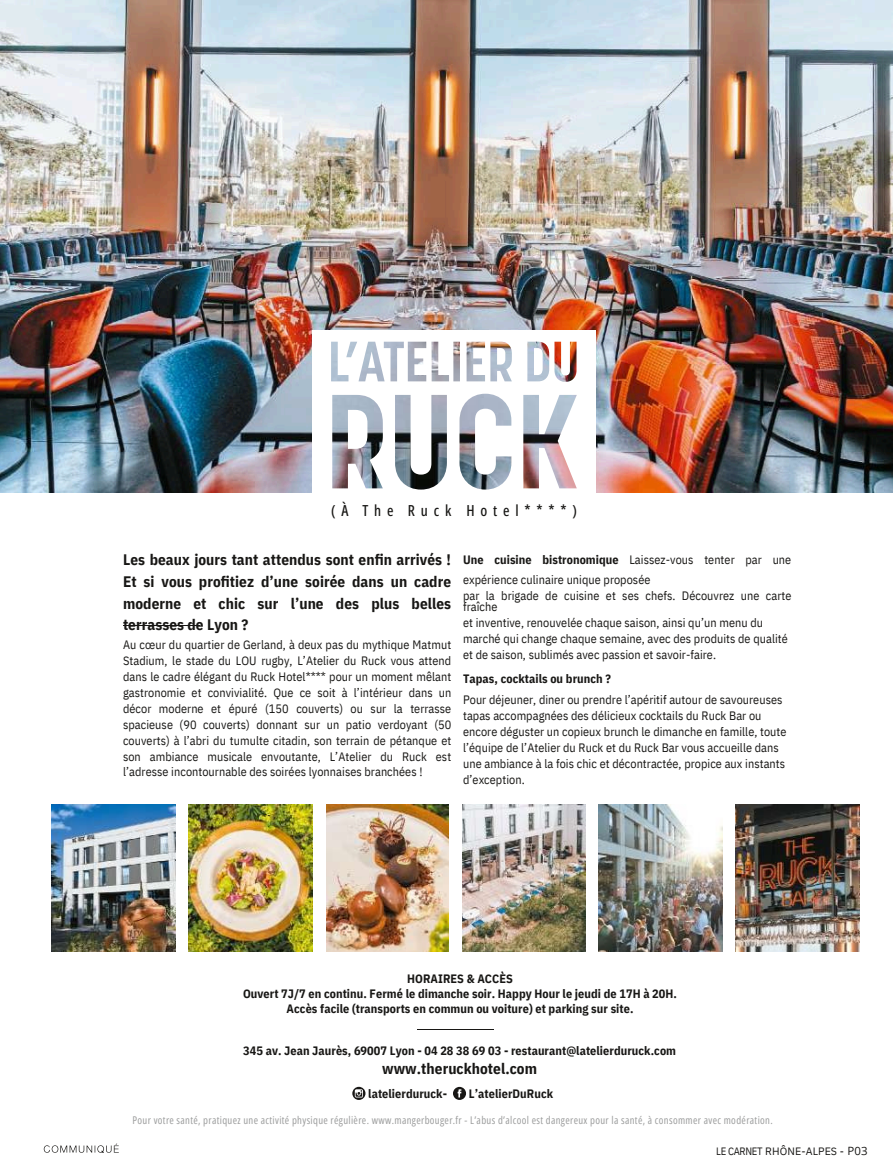
<style>
.page{position:relative;width:894px;height:1169px;background:#fff}
.page>*{position:absolute;margin:0;border:0;box-sizing:border-box;transform-origin:0 0}
.t1{font:700 15.15px/21.8px "IBM Plex Sans Cond";letter-spacing:.005em;color:#181715;text-align:justify}
.t2{font:500 15.15px "Open Sans Condensed";letter-spacing:.385em;color:#181715}
.t3{font:12.15px/15.9px "IBM Plex Sans Cond";letter-spacing:.005em;color:#181715}
.t4{font:700 12.15px/14.9px "IBM Plex Sans Cond";letter-spacing:.005em;color:#181715;text-align:center}
.t5{font:10.65px "Open Sans Condensed";letter-spacing:.035em;color:#9c9d9d}
.t6{font:10.65px "IBM Plex Sans";letter-spacing:.01em;color:#181715}
.s1{font-weight:700}
.s2{font-family:"IBM Plex Sans Cond"}
.s3{font-family:"Open Sans";font-size:11.4px}
</style>
<div class="page">
<svg style="left:44px;top:1143px;width:75px;height:10px"></svg>
<img style="left:0;top:0;width:892px;height:493px">
<div style="left:312px;top:330px;width:283px;height:171px;background:#fff"></div>
<img style="left:52px;top:804px;width:123px;height:148px">
<img style="left:188px;top:804px;width:124px;height:148px">
<img style="left:326px;top:804px;width:122px;height:148px">
<img style="left:462px;top:804px;width:123px;height:148px">
<img style="left:598px;top:804px;width:124px;height:148px">
<img style="left:735px;top:804px;width:124px;height:148px">
<img style="left:331px;top:342px;width:245px;height:148px">
<hr style="left:123px;top:625px;width:77px;height:1px;background:#181715">
<svg style="left:352px;top:1087px;width:13px;height:13px"></svg>
<hr style="left:417px;top:1029px;width:77px;height:1px;background:#181715">
<svg style="left:453px;top:1087px;width:13px;height:13px"></svg>
<p class="t2" style="left:331px;top:500px;width:247px">(À The Ruck Hotel****)</p>
<p class="t1" style="left:123px;top:549px;width:329px">Les beaux jours tant attendus sont enfin arrivés !<br>Et si vous profitiez d’une soirée dans un cadre moderne et chic sur l’une des plus belles terrasses de Lyon ?</p>
<p class="t3" style="left:123px;top:636px;width:329px;text-align:justify">Au cœur du quartier de Gerland, à deux pas du mythique Matmut Stadium, le stade du LOU rugby, L’Atelier du Ruck vous attend dans le cadre élégant du Ruck Hotel**** pour un moment mêlant gastronomie et convivialité. Que ce soit à l’intérieur dans</p>
<h4 class="t3" style="left:123px;top:684px;width:330px;text-align:justify;text-indent:316px">un décor moderne et épuré (150 couverts) ou sur la terrasse spacieuse (90 couverts) donnant sur un patio verdoyant (50 couverts) à l’abri du tumulte citadin, son terrain de pétanque et son ambiance musicale envoutante, L’Atelier du Ruck est l’adresse incontournable des soirées lyonnaises branchées !</h4>
<h3 class="t3" style="left:463px;top:549px;width:329px;line-height:20.5px"><span class="s1">Une cuisine bistronomique</span> Laissez-vous tenter par une expérience culinaire unique proposée</h3>
<h3 class="t3" style="left:463px;top:590px;width:330px;line-height:11.4px">par la brigade de cuisine et ses chefs. Découvrez une carte fraîche</h3>
<h3 class="t3" style="left:463px;top:615px;width:326px">et inventive, renouvelée chaque saison, ainsi qu’un menu du marché qui change chaque semaine, avec des produits de qualité et de saison, sublimés avec passion et savoir-faire.</h3>
<h3 class="t3" style="left:463px;top:668px;width:321px;line-height:20.5px"><span class="s1">Tapas, cocktails ou brunch ?<br></span>Pour déjeuner, diner ou prendre l’apéritif autour de savoureuses</h3>
<h3 class="t3" style="left:463px;top:707px;width:325px">tapas accompagnées des délicieux cocktails du Ruck Bar ou encore déguster un copieux brunch le dimanche en famille, toute l’équipe de l’Atelier du Ruck et du Ruck Bar vous accueille dans une ambiance à la fois chic et décontractée, propice aux instants d’exception.</h3>
<h4 class="t4" style="left:243px;top:971px;width:435px">HORAIRES &amp; ACCÈS<br>Ouvert 7J/7 en continu. Fermé le dimanche soir. Happy Hour le jeudi de 17H à 20H.<br>Accès facile (transports en commun ou voiture) et parking sur site.</h4>
<h4 class="t4" style="left:243px;top:1043px;width:434px">345 av. Jean Jaurès, 69007 Lyon - 04 28 38 69 03 - restaurant@latelierduruck.com</h4>
<p class="t1" style="left:382px;top:1058px;width:156px">www.theruckhotel.com</p>
<h6 class="t4" style="left:368px;top:1086px;width:80px">latelierduruck-</h6>
<h6 class="t4" style="left:469px;top:1086px;width:86px">L’atelierDuRuck</h6>
<p class="t5" style="left:132px;top:1113px;width:641px">Pour votre santé, pratiquez une activité physique régulière. www.mangerbouger.fr - L’abus d’alcool est dangereux pour la santé, à consommer avec modération.</p>
<p class="t6" style="left:716px;top:1144px;width:153px"><span class="s2">LE CARNET</span> RHÔNE-ALPES - <span class="s3">P03</span></p>
</div>
